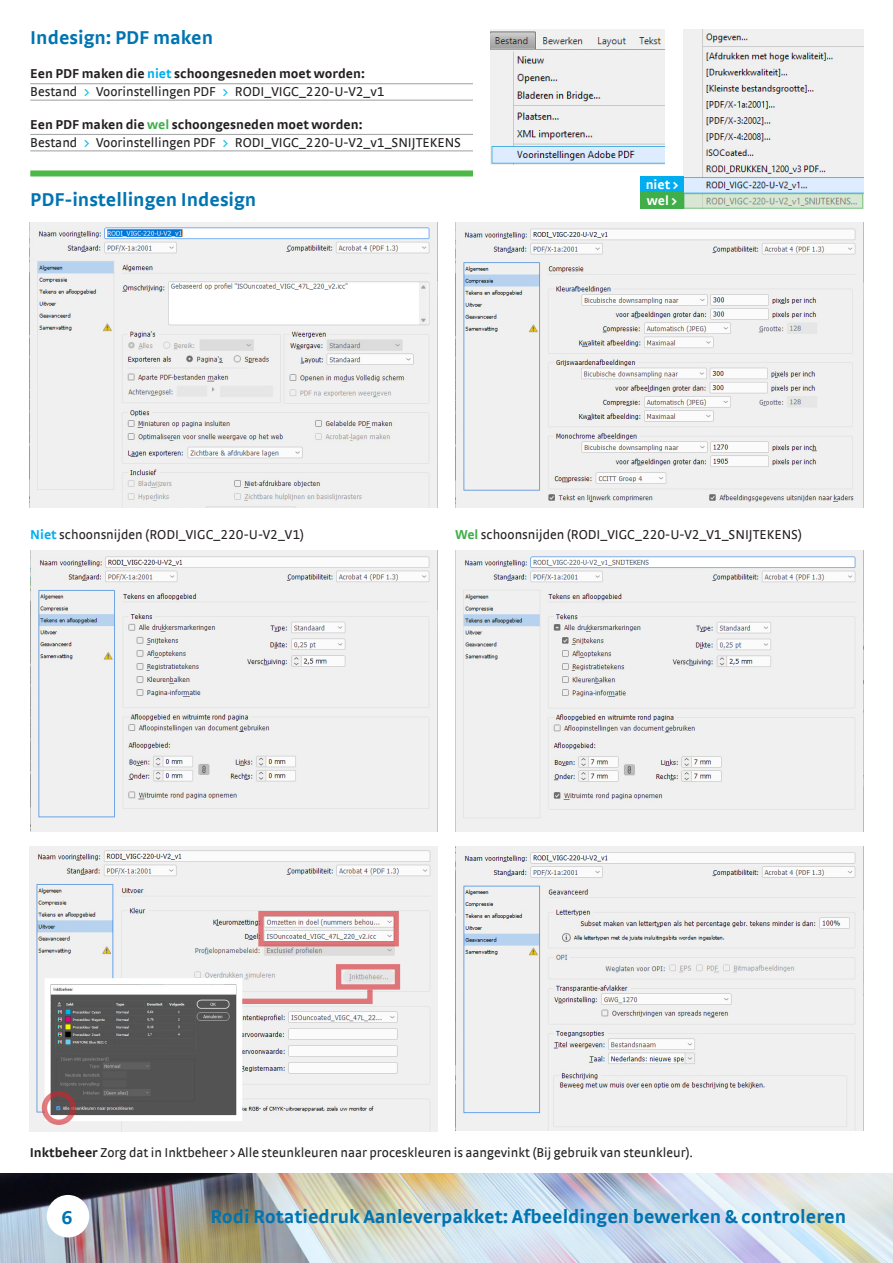
<style>
.page{position:relative;width:893px;height:1263px;background:#fff}
.page>*{position:absolute;margin:0;border:0;box-sizing:border-box;transform-origin:0 0}
.t1{font:700 19.5px "Strada TF";color:#0074b0}
.t2{font:13.5px/18.3px "Strada TF";color:#231f20}
.t3{font:700 13.5px/16px "Strada TF";color:#fff}
.s1{font-weight:700}
.s2{font-weight:700;color:#00aeef}
.s3{color:#01bdf2}
.s4{font-weight:700;color:#40ae49}
</style>
<div class="page">
<img style="left:0;top:1174px;width:893px;height:89px">
<div style="left:47px;top:1195px;width:42px;height:42px;background:#fff;border-radius:50%"></div>
<hr style="left:30px;top:83px;width:641px;height:1px;background:#a8a9ad">
<hr style="left:30px;top:100px;width:641px;height:1px;background:#a8a9ad">
<hr style="left:30px;top:134px;width:641px;height:1px;background:#a8a9ad">
<hr style="left:30px;top:150px;width:641px;height:1px;background:#a8a9ad">
<div style="left:30px;top:170px;width:641px;height:6px;background:#4cb848"></div>
<div style="left:473px;top:30px;width:390px;height:151px;background:#fff"></div>
<img style="left:490px;top:30px;width:174px;height:79px">
<img style="left:490px;top:109px;width:174px;height:55px">
<img style="left:683px;top:30px;width:180px;height:163px">
<svg style="left:683px;top:193px;width:180px;height:16px;background:#bfd6bf"></svg>
<img style="left:30px;top:551px;width:408px;height:281px">
<img style="left:30px;top:223px;width:408px;height:284px">
<img style="left:455px;top:223px;width:408px;height:284px">
<img style="left:455px;top:551px;width:408px;height:281px">
<img style="left:455px;top:846px;width:408px;height:284px">
<img style="left:30px;top:846px;width:408px;height:285px">
<div style="left:42px;top:1091px;width:34px;height:34px;border:5px solid #d1232a;border-radius:50%"></div>
<svg style="left:42px;top:975px;width:332px;height:149px"></svg>
<div style="left:640px;top:177px;width:43px;height:16px;background:#00aeef"></div>
<div style="left:640px;top:193px;width:43px;height:16px;background:#40ae49"></div>
<h1 class="t1" style="left:30px;top:26px;width:184px">Indesign: PDF maken</h1>
<p class="t2" style="left:30px;top:64px;width:356px"><span class="s1">Een PDF maken die</span> <span class="s2">niet</span> <span class="s1">schoongesneden moet worden:<br></span>Bestand <span class="s3">&gt;</span> Voorinstellingen PDF <span class="s3">&gt;</span> RODI_VIGC_220-U-V2_v1</p>
<p class="t2" style="left:30px;top:115px;width:432px"><span class="s1">Een PDF maken die</span> <span class="s4">wel</span> <span class="s1">schoongesneden moet worden:<br></span>Bestand <span class="s3">&gt;</span> Voorinstellingen PDF <span class="s3">&gt;</span> RODI_VIGC_220-U-V2_v1_SNIJTEKENS</p>
<h1 class="t1" style="left:30px;top:188px;width:228px">PDF-instellingen Indesign</h1>
<p class="t3" style="left:646px;top:176px;width:34px">niet &gt; wel &gt;</p>
<p class="t2" style="left:30px;top:525px;width:275px"><span class="s2">Niet</span> schoonsnijden (RODI_VIGC_220-U-V2_V1)</p>
<p class="t2" style="left:455px;top:525px;width:349px"><span class="s4">Wel</span> schoonsnijden (RODI_VIGC_220-U-V2_V1_SNIJTEKENS)</p>
<p class="t2" style="left:30px;top:1143px;width:664px"><span class="s1">Inktbeheer</span> Zorg dat in Inktbeheer &gt; Alle steunkleuren naar proceskleuren is aangevinkt (Bij gebruik van steunkleur).</p>
<h1 class="t1" style="left:61px;top:1205px;width:13px">6</h1>
<h1 class="t1" style="left:210px;top:1204px;width:637px">Rodi Rotatiedruk Aanleverpakket: Afbeeldingen bewerken &amp; controleren</h1>
</div>
